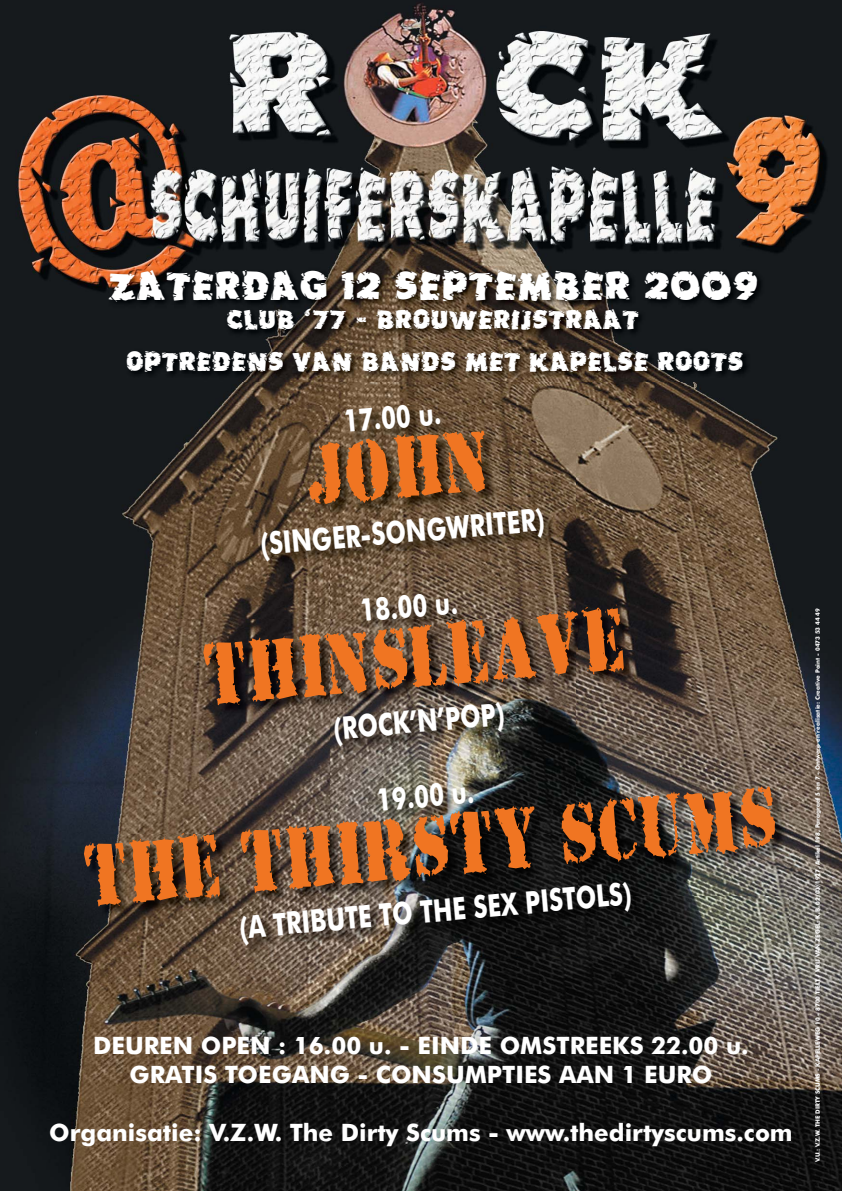
<style>
.page{position:relative;width:842px;height:1191px;background:#fff}
.page>*{position:absolute;margin:0;border:0;box-sizing:border-box;transform-origin:0 0}
.t1{font:77.9px "Due Date Regular";color:#f07522;scale:.77 1}
.t2{font:36px "Earthquake MF";color:#fff}
.t3{font:700 31.2px "Futura BT";color:#fff;scale:.77 1}
.t4{font:700 24px/28.8px "Futura BT";color:#fff;text-align:center}
.t5{font:24px/41.6px "Earthquake MF";color:#fff;text-align:center}
.t6{font:700 6px "Futura BT";color:#fff}
</style>
<div class="page">
<img style="left:0;top:0;width:842px;height:1191px">
<img style="left:106px;top:267px;width:661px;height:72px">
<img style="left:124px;top:347px;width:628px;height:34px">
<img style="left:84px;top:405px;width:705px;height:553px">
<h2 class="t2" style="left:108px;top:261px;width:652px">ZATERDAG 12 SEPTEMBER 2009</h2>
<h3 class="t5" style="left:126px;top:297px;width:619px">CLUB ‘77 - BROUWERIJSTRAAT<br>OPTREDENS VAN BANDS MET KAPELSE ROOTS</h3>
<h3 class="t3" style="left:343px;top:410px;width:128px;rotate:-5deg">17.00 u.</h3>
<h1 class="t1" style="left:302px;top:441px;width:242px;rotate:-5deg">JOHN</h1>
<h3 class="t3" style="left:259px;top:533px;width:372px;rotate:-5deg">(SINGER-SONGWRITER)</h3>
<h3 class="t3" style="left:359px;top:599px;width:128px;rotate:-5deg">18.00 u.</h3>
<h1 class="t1" style="left:200px;top:641px;width:550px;rotate:-5deg">THINSLEAVE</h1>
<h3 class="t3" style="left:333px;top:717px;width:224px;rotate:-5deg">(ROCK’N’POP)</h3>
<h3 class="t3" style="left:376px;top:789px;width:128px;rotate:-5deg">19.00 u.</h3>
<h1 class="t1" style="left:80px;top:842px;width:905px;rotate:-5deg">THE THIRSTY SCUMS</h1>
<h3 class="t3" style="left:239px;top:916px;width:512px;rotate:-5deg">(A TRIBUTE TO THE SEX PISTOLS)</h3>
<h3 class="t4" style="left:93px;top:1034px;width:657px">DEUREN OPEN : 16.00 u. - EINDE OMSTREEKS 22.00 u.<br>GRATIS TOEGANG - CONSUMPTIES AAN 1 EURO</h3>
<h3 class="t4" style="left:49px;top:1120px;width:745px">Organisatie: V.Z.W. The Dirty Scums - www.thedirtyscums.com</h3>
<p class="t6" style="left:816px;top:1162px;width:556px;rotate:-90deg">V.U.: V.Z.W. THE DIRTY SCUMS - KAPELLEWEG 10 - 8700 TIELT / VRIJ VAN ZEGEL: K.B. 02/03/1927, Artikel 198, Paragraaf 5 en 7 - Ontwerp en realisatie: Creative Point - 0473 53 44 49</p>
</div>
